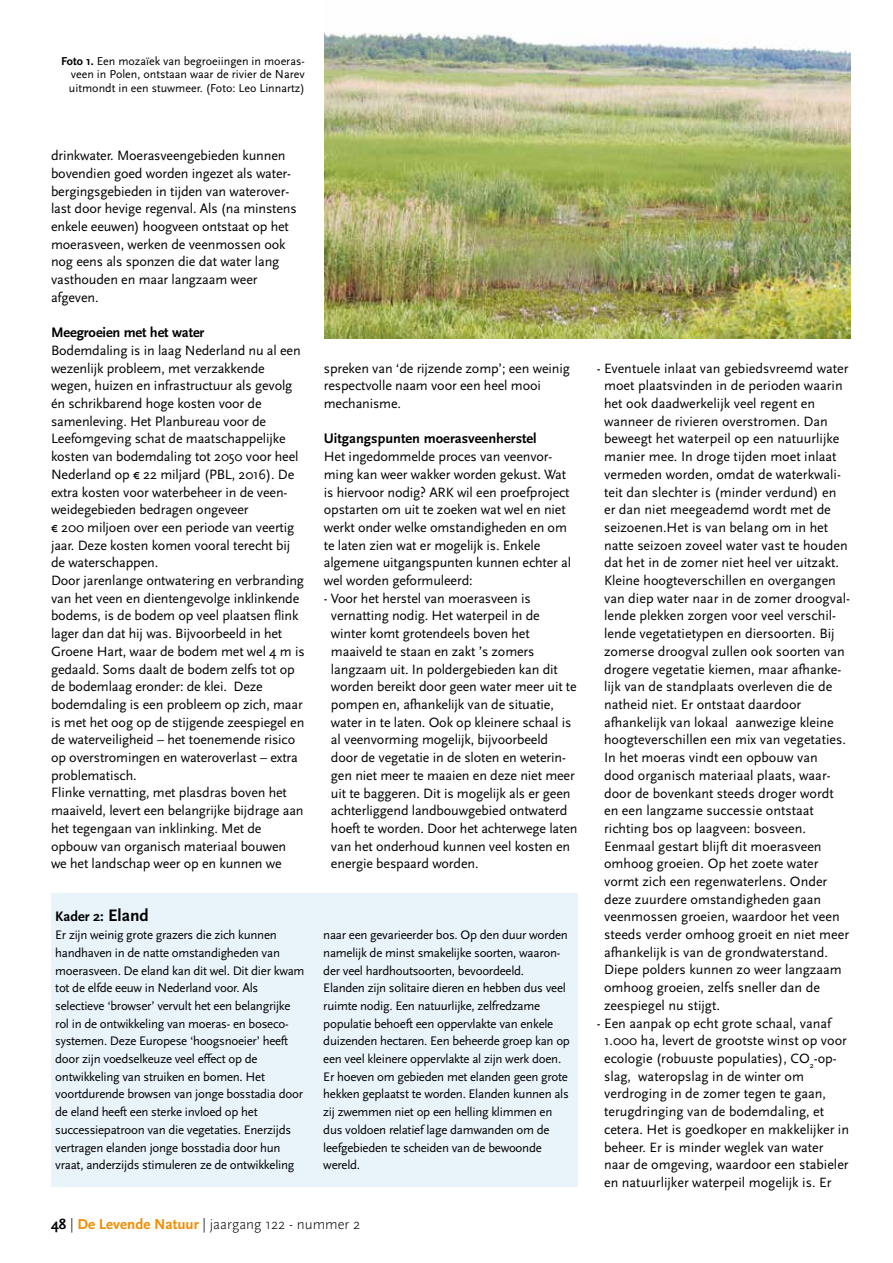
<style>
.page{position:relative;width:893px;height:1263px;background:#fff}
.page>*{position:absolute;margin:0;border:0;box-sizing:border-box;transform-origin:0 0}
.t1{font:300 15px "Scala Sans Pro";color:#000}
.t2{font:700 14.4px "Scala Sans Pro";color:#000}
.t3{font:14.1px/17.7px "Scala Sans Pro";letter-spacing:-.01em;color:#000}
.t4{font:12.9px/17.7px "Scala Sans Pro";letter-spacing:-.02em;color:#000}
.t5{font:12px/13.5px "Scala Sans Pro";color:#000;text-align:justify}
.s1{font-weight:700}
.s2{font-size:17.4px}
.s3{font-weight:700;color:#f28c00}
</style>
<div class="page">
<div style="left:51px;top:894px;width:527px;height:293px;background:#e9f3fa"></div>
<img style="left:324px;top:32px;width:526px;height:306px">
<p class="t5" style="left:69px;top:54px;width:237px;text-indent:-8px"><span class="s1">Foto 1.</span> Een mozaïek van begroeiingen in moeras&shy;veen in Polen, ontstaan waar de rivier de Narev uitmondt in een stuwmeer. (Foto: Leo Linnartz)</p>
<p class="t3" style="left:51px;top:147px;width:247px">drinkwater. Moerasveengebieden kunnen bovendien goed worden ingezet als water&shy;bergingsgebieden in tijden van waterover&shy;last door hevige regenval. Als (na minstens enkele eeuwen) hoogveen ontstaat op het moerasveen, werken de veenmossen ook nog eens als sponzen die dat water lang vasthouden en maar langzaam weer afgeven.</p>
<p class="t2" style="left:51px;top:324px;width:155px">Meegroeien met het water</p>
<p class="t3" style="left:51px;top:341px;width:255px">Bodemdaling is in laag Nederland nu al een wezenlijk probleem, met verzakkende wegen, huizen en infrastructuur als gevolg én schrikbarend hoge kosten voor de samenleving. Het Planbureau voor de Leefomgeving schat de maatschappelijke kosten van bodemdaling tot 2050 voor heel Nederland op € 22 miljard (PBL, 2016). De extra kosten voor waterbeheer in de veen&shy;weidegebieden bedragen ongeveer<br>€ 200 miljoen over een periode van veertig jaar. Deze kosten komen vooral terecht bij de waterschappen.<br>Door jarenlange ontwatering en verbranding van het veen en dientengevolge inklinkende bodems, is de bodem op veel plaatsen flink lager dan dat hij was. Bijvoorbeeld in het Groene Hart, waar de bodem met wel 4 m is gedaald. Soms daalt de bodem zelfs tot op de bodemlaag eronder: de klei. Deze bodemdaling is een probleem op zich, maar is met het oog op de stijgende zeespiegel en de waterveiligheid – het toenemende risico op overstromingen en wateroverlast – extra problematisch.<br>Flinke vernatting, met plasdras boven het maaiveld, levert een belangrijke bijdrage aan het tegengaan van inklinking. Met de opbouw van organisch materiaal bouwen we het landschap weer op en kunnen we</p>
<p class="t3" style="left:324px;top:359px;width:247px">spreken van ‘de rijzende zomp’; een weinig respectvolle naam voor een heel mooi mechanisme.</p>
<p class="t2" style="left:324px;top:430px;width:214px">Uitgangspunten moerasveenherstel</p>
<p class="t3" style="left:324px;top:448px;width:249px">Het ingedommelde proces van veenvor&shy;ming kan weer wakker worden gekust. Wat is hiervoor nodig? ARK wil een proefproject opstarten om uit te zoeken wat wel en niet werkt onder welke omstandigheden en om te laten zien wat er mogelijk is. Enkele algemene uitgangspunten kunnen echter al wel worden geformuleerd:</p>
<p class="t3" style="left:331px;top:589px;width:248px;text-indent:-7px">- Voor het herstel van moerasveen is vernatting nodig. Het waterpeil in de winter komt grotendeels boven het maaiveld te staan en zakt ’s zomers langzaam uit. In poldergebieden kan dit worden bereikt door geen water meer uit te pompen en, afhankelijk van de situatie, water in te laten. Ook op kleinere schaal is al veenvorming mogelijk, bijvoorbeeld door de vegetatie in de sloten en weterin&shy;gen niet meer te maaien en deze niet meer uit te baggeren. Dit is mogelijk als er geen achterliggend landbouwgebied ontwaterd hoeft te worden. Door het achterwege laten van het onderhoud kunnen veel kosten en energie bespaard worden.</p>
<p class="t2" style="left:55px;top:908px;width:95px">Kader 2: <span class="s2">Eland</span></p>
<p class="t4" style="left:55px;top:926px;width:251px">Er zijn weinig grote grazers die zich kunnen handhaven in de natte omstandigheden van moerasveen. De eland kan dit wel. Dit dier kwam tot de elfde eeuw in Nederland voor. Als selectieve ‘browser’ vervult het een belangrijke rol in de ontwikkeling van moeras- en boseco&shy;systemen. Deze Europese ‘hoogsnoeier’ heeft door zijn voedselkeuze veel effect op de ontwikkeling van struiken en bomen. Het voortdurende browsen van jonge bosstadia door de eland heeft een sterke invloed op het successiepatroon van die vegetaties. Enerzijds vertragen elanden jonge bosstadia door hun vraat, anderzijds stimuleren ze de ontwikkeling</p>
<p class="t4" style="left:323px;top:926px;width:248px">naar een gevarieerder bos. Op den duur worden namelijk de minst smakelijke soorten, waaron&shy;der veel hardhoutsoorten, bevoordeeld.<br>Elanden zijn solitaire dieren en hebben dus veel ruimte nodig. Een natuurlijke, zelfredzame populatie behoeft een oppervlakte van enkele duizenden hectaren. Een beheerde groep kan op een veel kleinere oppervlakte al zijn werk doen.<br>Er hoeven om gebieden met elanden geen grote hekken geplaatst te worden. Elanden kunnen als zij zwemmen niet op een helling klimmen en dus voldoen relatief lage damwanden om de leefgebieden te scheiden van de bewoonde wereld.</p>
<p class="t1" style="left:51px;top:1215px;width:311px"><span class="s1">48</span> | <span class="s3">De Levende Natuur</span> | jaargang 122 - nummer 2</p>
<p class="t3" style="left:604px;top:359px;width:247px;text-indent:-7px">- Eventuele inlaat van gebiedsvreemd water moet plaatsvinden in de perioden waarin het ook daadwerkelijk veel regent en wanneer de rivieren overstromen. Dan beweegt het waterpeil op een natuurlijke manier mee. In droge tijden moet inlaat vermeden worden, omdat de waterkwali&shy;teit dan slechter is (minder verdund) en er dan niet meegeademd wordt met de seizoenen.Het is van belang om in het natte seizoen zoveel water vast te houden dat het in de zomer niet heel ver uitzakt.<br>Kleine hoogteverschillen en overgangen van diep water naar in de zomer droogval&shy;lende plekken zorgen voor veel verschil&shy;lende vegetatietypen en diersoorten. Bij zomerse droogval zullen ook soorten van drogere vegetatie kiemen, maar afhanke&shy;lijk van de standplaats overleven die de natheid niet. Er ontstaat daardoor afhankelijk van lokaal aanwezige kleine hoogteverschillen een mix van vegetaties.<br>In het moeras vindt een opbouw van dood organisch materiaal plaats, waar&shy;door de bovenkant steeds droger wordt en een langzame successie ontstaat richting bos op laagveen: bosveen.<br>Eenmaal gestart blijft dit moerasveen omhoog groeien. Op het zoete water vormt zich een regenwaterlens. Onder deze zuurdere omstandigheden gaan veenmossen groeien, waardoor het veen steeds verder omhoog groeit en niet meer afhankelijk is van de grondwaterstand.<br>Diepe polders kunnen zo weer langzaam omhoog groeien, zelfs sneller dan de zeespiegel nu stijgt.</p>
<p class="t3" style="left:604px;top:1014px;width:247px;text-indent:-7px">- Een aanpak op echt grote schaal, vanaf 1.000 ha, levert de grootste winst op voor ecologie (robuuste populaties), CO<sub>2</sub>-op&shy;slag, wateropslag in de winter om verdroging in de zomer tegen te gaan, terugdringing van de bodemdaling, et cetera. Het is goedkoper en makkelijker in beheer. Er is minder weglek van water naar de omgeving, waardoor een stabieler en natuurlijker waterpeil mogelijk is. Er</p>
</div>
